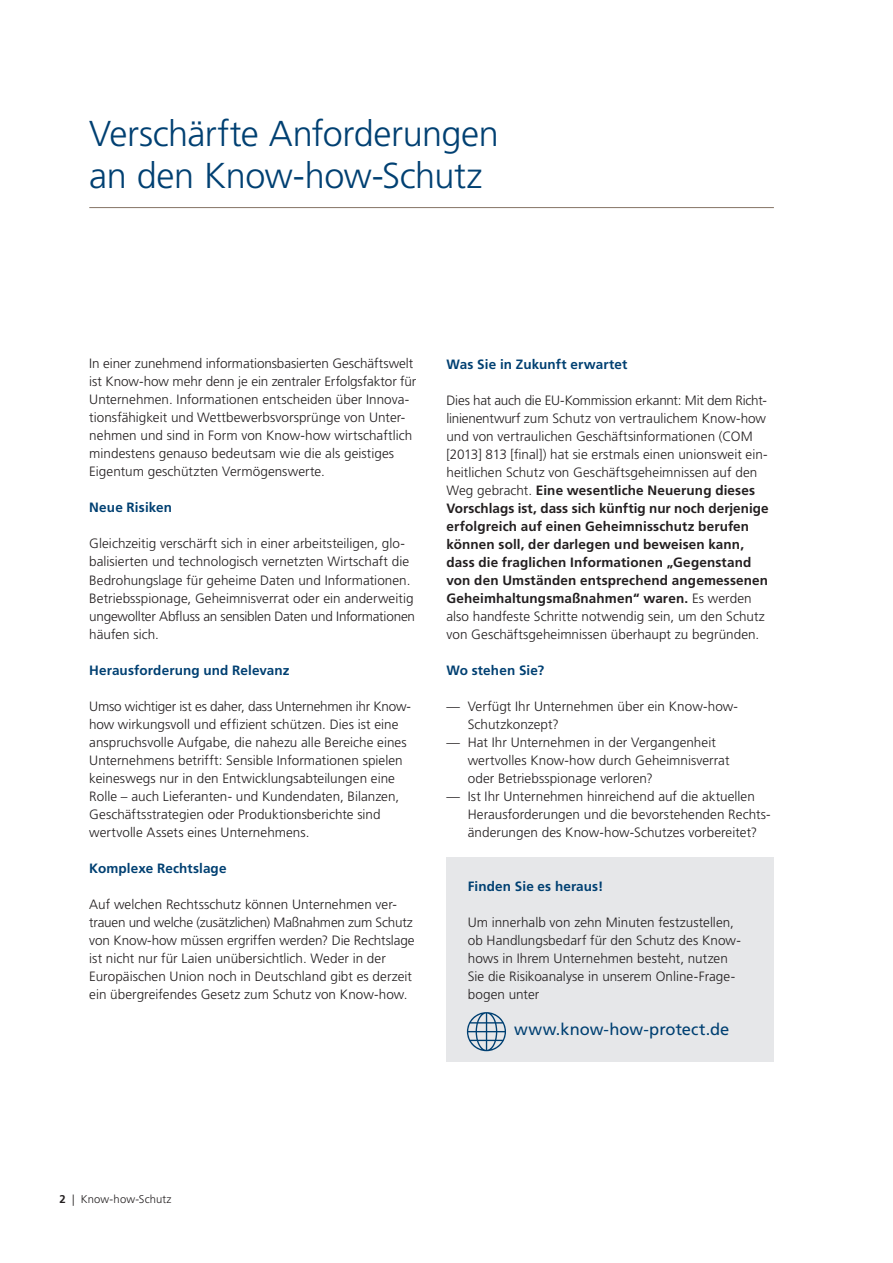
<style>
.page{position:relative;width:893px;height:1263px;background:#fff}
.page>*{position:absolute;margin:0;border:0;box-sizing:border-box;transform-origin:0 0}
.t1{font:300 36px/42px "Frutiger LT Pro";letter-spacing:-.015em;color:#004072}
.t2{font:16.5px "Frutiger LT Pro";color:#004072}
.t3{font:300 13.5px/18px "Frutiger LT Pro";color:#231f20}
.t4{font:700 13.5px "Frutiger LT Pro";letter-spacing:.01em;color:#004072}
.t5{font:300 11.25px "Frutiger LT Pro";letter-spacing:.01em;color:#231f20}
.s1{font-weight:700}
</style>
<div class="page">
<div style="left:446px;top:857px;width:328px;height:204px;background:#e6e7e9"></div>
<hr style="left:89px;top:207px;width:685px;height:1px;background:#857465">
<svg style="left:467px;top:1012px;width:39px;height:39px"></svg>
<h1 class="t1" style="left:89px;top:113px;width:411px">Verschärfte Anforderungen an den Know-how-Schutz</h1>
<p class="t3" style="left:89px;top:355px;width:329px">In einer zunehmend informationsbasierten Geschäftswelt ist Know-how mehr denn je ein zentraler Erfolgsfaktor für Unternehmen. Informationen entscheiden über Innova&shy;tionsfähigkeit und Wettbewerbsvorsprünge von Unter&shy;nehmen und sind in Form von Know-how wirtschaftlich mindestens genauso bedeutsam wie die als geistiges Eigentum geschützten Vermögenswerte.</p>
<p class="t4" style="left:89px;top:500px;width:84px">Neue Risiken</p>
<p class="t3" style="left:89px;top:535px;width:327px">Gleichzeitig verschärft sich in einer arbeitsteiligen, glo&shy;balisierten und technologisch vernetzten Wirtschaft die Bedrohungslage für geheime Daten und Informationen.<br>Betriebsspionage, Geheimnisverrat oder ein anderweitig ungewollter Abfluss an sensiblen Daten und Informationen häufen sich.</p>
<p class="t4" style="left:89px;top:662px;width:202px">Herausforderung und Relevanz</p>
<p class="t3" style="left:89px;top:697px;width:323px">Umso wichtiger ist es daher, dass Unternehmen ihr Know&shy;how wirkungsvoll und effizient schützen. Dies ist eine anspruchsvolle Aufgabe, die nahezu alle Bereiche eines Unternehmens betrifft: Sensible Informationen spielen keineswegs nur in den Entwicklungsabteilungen eine Rolle – auch Lieferanten- und Kundendaten, Bilanzen, Geschäftsstrategien oder Produktionsberichte sind wertvolle Assets eines Unternehmens.</p>
<p class="t4" style="left:89px;top:860px;width:139px">Komplexe Rechtslage</p>
<p class="t3" style="left:89px;top:895px;width:327px">Auf welchen Rechtsschutz können Unternehmen ver&shy;trauen und welche (zusätzlichen) Maßnahmen zum Schutz von Know-how müssen ergriffen werden? Die Rechtslage ist nicht nur für Laien unübersichtlich. Weder in der Europäischen Union noch in Deutschland gibt es derzeit ein übergreifendes Gesetz zum Schutz von Know-how.</p>
<p class="t4" style="left:446px;top:356px;width:182px">Was Sie in Zukunft erwartet</p>
<p class="t3" style="left:446px;top:391px;width:324px">Dies hat auch die EU-Kommission erkannt: Mit dem Richt&shy;linienentwurf zum Schutz von vertraulichem Know-how und von vertraulichen Geschäftsinformationen (COM [2013] 813 [final]) hat sie erstmals einen unionsweit ein&shy;heitlichen Schutz von Geschäftsgeheimnissen auf den Weg gebracht. <span class="s1">Eine wesentliche Neuerung dieses Vorschlags ist, dass sich künftig nur noch derjenige erfolgreich auf einen Geheimnisschutz berufen können soll, der darlegen und beweisen kann, dass die fraglichen Informationen „Gegenstand von den Umständen entsprechend angemessenen Geheimhaltungsmaßnahmen“ waren.</span> Es werden also handfeste Schritte notwendig sein, um den Schutz von Geschäftsgeheimnissen überhaupt zu begründen.</p>
<p class="t4" style="left:446px;top:662px;width:99px">Wo stehen Sie?</p>
<p class="t3" style="left:468px;top:697px;width:272px;text-indent:-21px">— Verfügt Ihr Unternehmen über ein Know-how-<br>Schutzkonzept?</p>
<p class="t3" style="left:468px;top:733px;width:263px;text-indent:-21px">— Hat Ihr Unternehmen in der Vergangenheit wertvolles Know-how durch Geheimnisverrat oder Betriebsspionage verloren?</p>
<p class="t3" style="left:468px;top:787px;width:304px;text-indent:-21px">— Ist Ihr Unternehmen hinreichend auf die aktuellen<br>Herausforderungen und die bevorstehenden Rechts&shy;änderungen des Know-how-Schutzes vorbereitet?</p>
<p class="t4" style="left:468px;top:878px;width:137px">Finden Sie es heraus!</p>
<p class="t3" style="left:468px;top:913px;width:275px">Um innerhalb von zehn Minuten festzustellen, ob Handlungsbedarf für den Schutz des Know&shy;hows in Ihrem Unternehmen besteht, nutzen Sie die Risikoanalyse in unserem Online-Frage&shy;bogen unter</p>
<p class="t2" style="left:514px;top:1019px;width:217px">www.know-how-protect.de</p>
<p class="t5" style="left:60px;top:1193px;width:114px"><span class="s1">2</span> | Know-how-Schutz</p>
</div>
